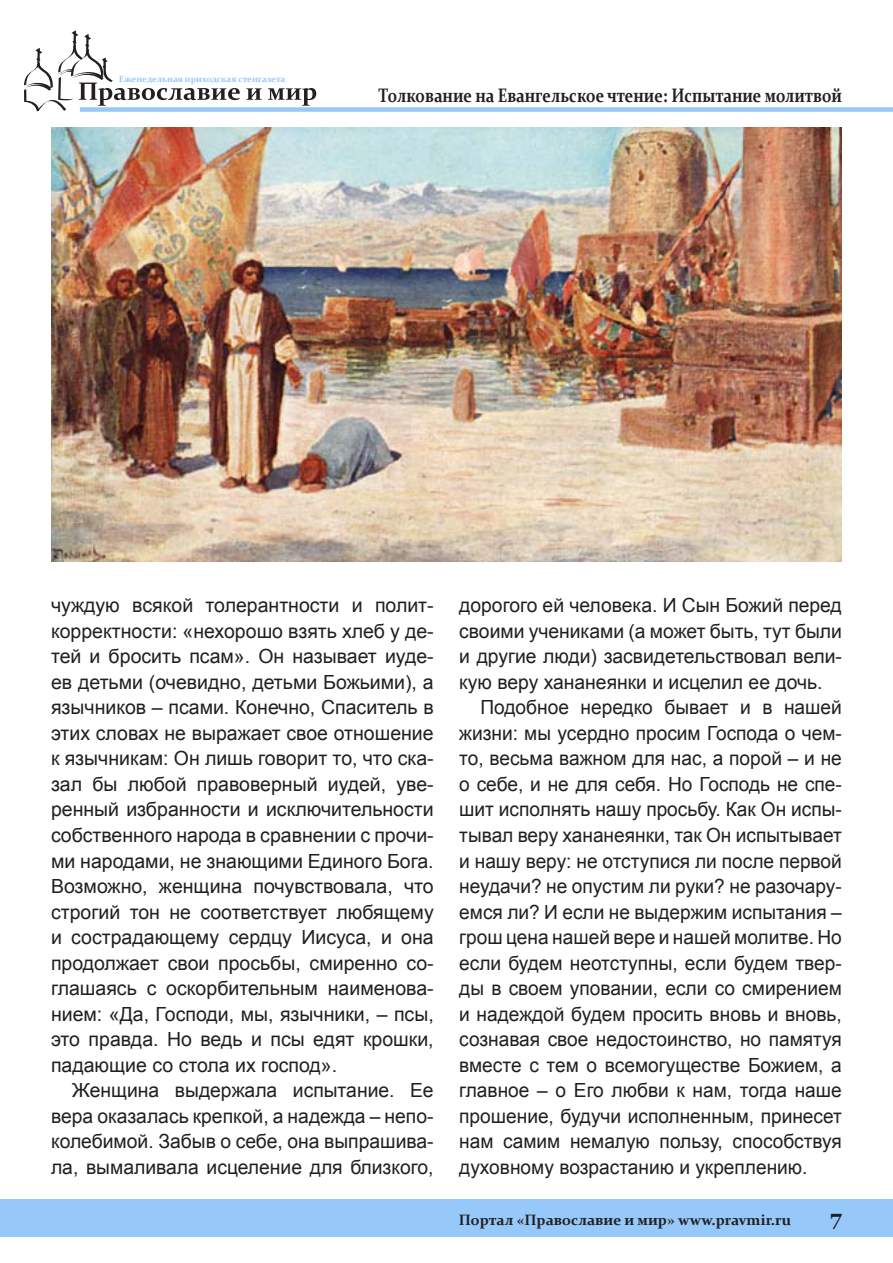
<style>
.page{position:relative;width:893px;height:1263px;background:#fff}
.page>*{position:absolute;margin:0;border:0;box-sizing:border-box;transform-origin:0 0}
.t1{font:700 21px "Georgia";color:#231f20}
.Text{font:19.5px/25.5px "Arial";color:#231f20;text-align:justify}
.Podzagolovok{font:700 19.5px "Constantia";color:#231f20;scale:.82 1}
.t2{font:700 15px "Constantia";color:#231f20}
.t3{font:700 9px "Constantia";color:#96c8fa}
</style>
<div class="page">
<svg style="left:24px;top:30px;width:216px;height:81px"></svg>
<svg style="left:246px;top:88px;width:16px;height:12px"></svg>
<svg style="left:268px;top:88px;width:48px;height:18px"></svg>
<div style="left:80px;top:107px;width:813px;height:5px;background:#96c8fa"></div>
<div style="left:0;top:1199px;width:893px;height:37px;background:#96c8fa"></div>
<img style="left:51px;top:128px;width:791px;height:433px">
<p class="t3" style="left:119px;top:73px;width:168px">Еженедельная приходская стенгазета</p>
<p class="Podzagolovok" style="left:379px;top:82px;width:566px">Толкование на Евангельское чтение: Испытание молитвой</p>
<p class="Text" style="left:51px;top:593px;width:384px">чуждую всякой толерантности и полит&shy;корректности: «нехорошо взять хлеб у де&shy;тей и бросить псам». Он называет иуде&shy;ев детьми (очевидно, детьми Божьими), а язычников – псами. Конечно, Спаситель в этих словах не выражает свое отношение к язычникам: Он лишь говорит то, что ска&shy;зал бы любой правоверный иудей, уве&shy;ренный избранности и исключительности собственного народа в сравнении с прочи&shy;ми народами, не знающими Единого Бога.<br>Возможно, женщина почувствовала, что строгий тон не соответствует любящему и сострадающему сердцу Иисуса, и она продолжает свои просьбы, смиренно со&shy;глашаясь с оскорбительным наименова&shy;нием: «Да, Господи, мы, язычники, – псы, это правда. Но ведь и псы едят крошки, падающие со стола их господ».</p>
<p class="Text" style="left:51px;top:1078px;width:384px;text-indent:21px">Женщина выдержала испытание. Ее вера оказалась крепкой, а надежда – непо&shy;колебимой. Забыв о себе, она выпрашива&shy;ла, вымаливала исцеление для близкого,</p>
<p class="Text" style="left:459px;top:593px;width:384px">дорогого ей человека. И Сын Божий перед своими учениками (а может быть, тут были и другие люди) засвидетельствовал вели&shy;кую веру хананеянки и исцелил ее дочь.</p>
<p class="Text" style="left:459px;top:695px;width:384px;text-indent:21px">Подобное нередко бывает и в нашей жизни: мы усердно просим Господа о чем&shy;то, весьма важном для нас, а порой – и не о себе, и не для себя. Но Господь не спе&shy;шит исполнять нашу просьбу. Как Он испы&shy;тывал веру хананеянки, так Он испытывает и нашу веру: не отступися ли после первой неудачи? не опустим ли руки? не разочару&shy;емся ли? И если не выдержим испытания – грош цена нашей вере и нашей молитве. Но если будем неотступны, если будем твер&shy;ды в своем уповании, если со смирением и надеждой будем просить вновь и вновь, сознавая свое недостоинство, но памятуя вместе с тем о всемогуществе Божием, а главное – о Его любви к нам, тогда наше прошение, будучи исполненным, принесет нам самим немалую пользу, способствуя духовному возрастанию и укреплению.</p>
<p class="t2" style="left:459px;top:1209px;width:334px">Портал «Православие и мир» www.pravmir.ru</p>
<p class="t1" style="left:830px;top:1205px;width:13px">7</p>
</div>
